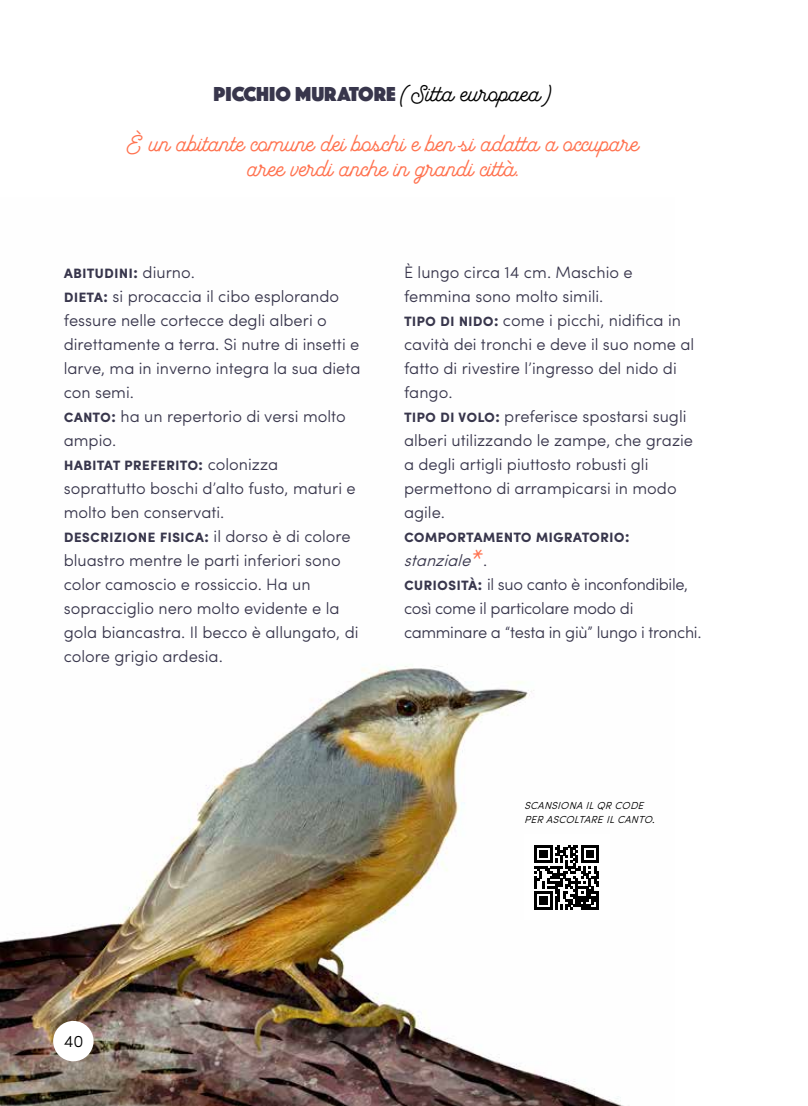
<style>
.page{position:relative;width:808px;height:1106px;background:#fff}
.page>*{position:absolute;margin:0;border:0;box-sizing:border-box;transform-origin:0 0}
.t1{font:21px/25.2px "Garris";color:#ff724f;text-align:center}
.t2{font:21px "Phosphate Solid";color:#38364c}
.t3{font:300 16.5px/24px "Sofia Pro";letter-spacing:-.005em;color:#38364c}
.t4{font:300 16.5px "Sofia Pro";color:#000}
.t5{font:italic 300 12px/14.4px "Sofia Pro";color:#000}
.s1{font-family:"Garris";color:#000}
.s2{font-weight:700}
.s3{font-style:italic}
.s4{font-family:"Garris";font-weight:400;font-size:21px;color:#ff724f}
</style>
<div class="page">
<img style="left:0;top:665px;width:624px;height:441px">
<div style="left:524px;top:834px;width:85px;height:85px;background:#fff"></div>
<svg style="left:534px;top:845px;width:65px;height:64px"></svg>
<div style="left:53px;top:1020px;width:41px;height:41px;background:#fff;border-radius:50%"></div>
<p class="t2" style="left:214px;top:79px;width:340px">PICCHIO MURATORE <span class="s1">(Sitta europaea)</span></p>
<p class="t1" style="left:127px;top:132px;width:513px">È un abitante comune dei boschi e ben si adatta a occupare aree verdi anche in grandi città.</p>
<p class="t3" style="left:64px;top:259px;width:298px"><span class="s2">abitudini:</span> diurno.<br><span class="s2">dieta:</span> si procaccia il cibo esplorando fessure nelle cortecce degli alberi o direttamente a terra. Si nutre di insetti e larve, ma in inverno integra la sua dieta con semi.<br><span class="s2">canto:</span> ha un repertorio di versi molto ampio.<br><span class="s2">habitat preferito:</span> colonizza soprattutto boschi d’alto fusto, maturi e molto ben conservati.<br><span class="s2">descrizione fisica:</span> il dorso è di colore bluastro mentre le parti inferiori sono color camoscio e rossiccio. Ha un sopracciglio nero molto evidente e la gola biancastra. Il becco è allungato, di colore grigio ardesia.</p>
<p class="t3" style="left:404px;top:259px;width:292px">È lungo circa 14 cm. Maschio e femmina sono molto simili.<br><span class="s2">tipo di nido:</span> come i picchi, nidifica in cavità dei tronchi e deve il suo nome al fatto di rivestire l’ingresso del nido di fango.<br><span class="s2">tipo di volo:</span> preferisce spostarsi sugli alberi utilizzando le zampe, che grazie a degli artigli piuttosto robusti gli permettono di arrampicarsi in modo agile.</p>
<p class="t3" style="left:404px;top:523px;width:299px"><span class="s2">comportamento migratorio:<br></span><span class="s3">STANZIALE</span><span class="s4">*</span> .<br><span class="s2">curiosità:</span> il suo canto è inconfondibile, così come il particolare modo di camminare a “testa in giù” lungo i tronchi.</p>
<p class="t4" style="left:64px;top:1029px;width:21px">40</p>
<p class="t5" style="left:524px;top:796px;width:137px">SCANSIONAILQRCODE<br>PERASCOLTAREILCANTO.</p>
</div>
